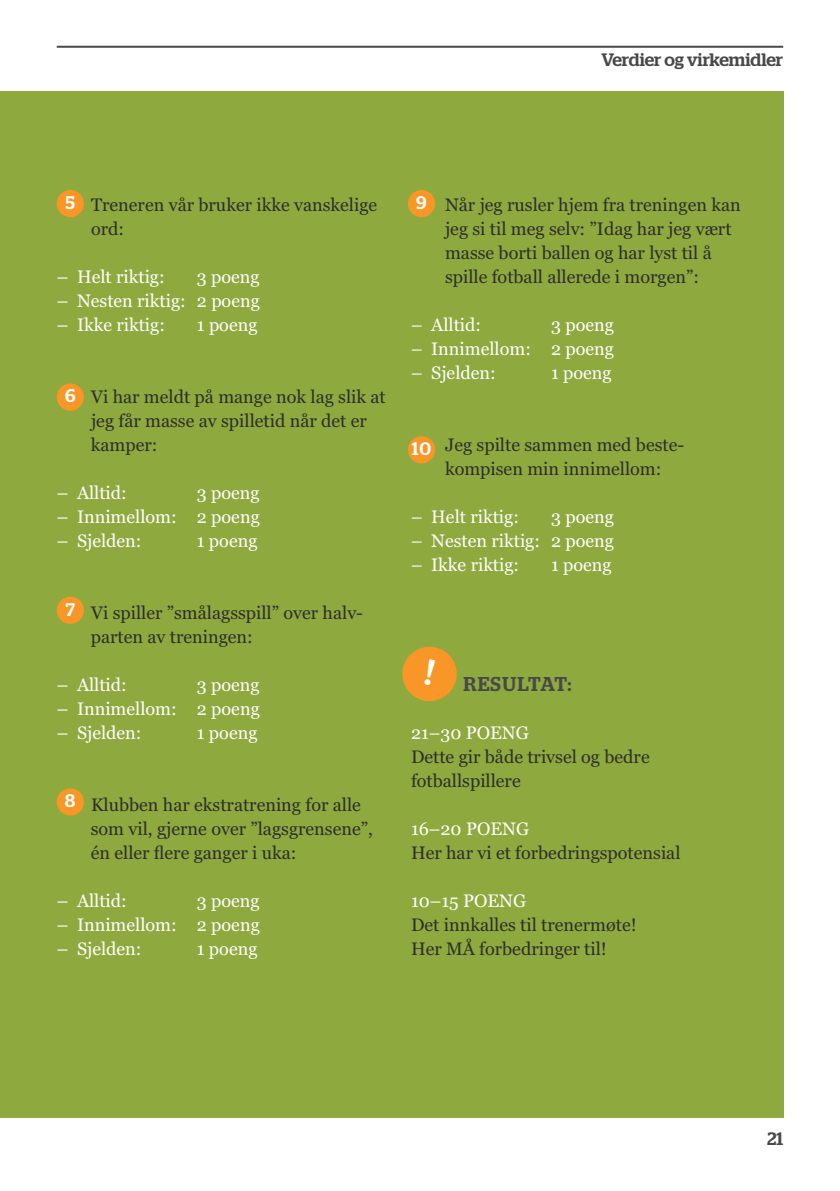
<style>
.page{position:relative;width:840px;height:1191px;background:#fff}
.page>*{position:absolute;margin:0;border:0;box-sizing:border-box;transform-origin:0 0}
.t1{font:500 20px "Stag";letter-spacing:.05em;color:#484848}
.t2{font:500 18.2px "Stag";color:#fff}
.t3{font:18px/24px "Georgia";color:#2f2e2d}
.t4{font:18px "Georgia";color:#fff}
.t5{font:500 18px "Stag";color:#484848}
</style>
<div class="page">
<hr style="left:57px;top:46px;width:725px;height:2px;background:#484848">
<div style="left:0;top:91px;width:782px;height:1026px;background:#8ea93d"></div>
<div style="left:57px;top:190px;width:27px;height:27px;background:#f89728;border-radius:50%"></div>
<div style="left:408px;top:190px;width:27px;height:27px;background:#f89728;border-radius:50%"></div>
<div style="left:57px;top:383px;width:27px;height:28px;background:#f89728;border-radius:50%"></div>
<div style="left:408px;top:436px;width:27px;height:27px;background:#f89728;border-radius:50%"></div>
<div style="left:57px;top:596px;width:27px;height:28px;background:#f89728;border-radius:50%"></div>
<div style="left:57px;top:788px;width:27px;height:27px;background:#f89728;border-radius:50%"></div>
<svg style="left:402px;top:646px;width:55px;height:55px"></svg>
<p class="t5" style="left:601px;top:49px;width:183px">Verdier og virkemidler</p>
<p class="t2" style="left:66px;top:192px;width:11px">5</p>
<p class="t2" style="left:416px;top:192px;width:12px">9</p>
<p class="t3" style="left:445px;top:192px;width:297px">Når jeg rusler hjem fra treningen kan jeg si til meg selv: ”Idag har jeg vært masse borti ballen og har lyst til å spille fotball allerede i morgen”:</p>
<p class="t4" style="left:411px;top:314px;width:72px">– Alltid:</p>
<p class="t4" style="left:551px;top:314px;width:64px">3 poeng</p>
<p class="t4" style="left:411px;top:338px;width:204px">– Innimellom: 2 poeng</p>
<p class="t4" style="left:411px;top:362px;width:86px">– Sjelden:</p>
<p class="t4" style="left:551px;top:362px;width:62px">1 poeng</p>
<p class="t3" style="left:91px;top:192px;width:287px">Treneren vår bruker ikke vanskelige ord:</p>
<p class="t4" style="left:57px;top:266px;width:109px">– Helt riktig:</p>
<p class="t4" style="left:197px;top:266px;width:64px">3 poeng</p>
<p class="t4" style="left:57px;top:290px;width:204px">– Nesten riktig: 2 poeng</p>
<p class="t4" style="left:57px;top:314px;width:110px">– Ikke riktig:</p>
<p class="t4" style="left:197px;top:314px;width:62px">1 poeng</p>
<p class="t3" style="left:91px;top:384px;width:296px">Vi har meldt på mange nok lag slik at jeg får masse av spilletid når det er kamper:</p>
<p class="t4" style="left:57px;top:482px;width:72px">– Alltid:</p>
<p class="t4" style="left:197px;top:482px;width:64px">3 poeng</p>
<p class="t4" style="left:57px;top:506px;width:204px">– Innimellom: 2 poeng</p>
<p class="t4" style="left:57px;top:530px;width:86px">– Sjelden:</p>
<p class="t4" style="left:197px;top:530px;width:62px">1 poeng</p>
<p class="t2" style="left:65px;top:385px;width:12px">6</p>
<p class="t2" style="left:66px;top:598px;width:11px">7</p>
<p class="t3" style="left:91px;top:600px;width:273px">Vi spiller ”smålagsspill” over halv&shy;parten av treningen:</p>
<p class="t4" style="left:57px;top:674px;width:72px">– Alltid:</p>
<p class="t4" style="left:197px;top:674px;width:64px">3 poeng</p>
<p class="t4" style="left:57px;top:698px;width:204px">– Innimellom: 2 poeng</p>
<p class="t4" style="left:57px;top:722px;width:86px">– Sjelden:</p>
<p class="t4" style="left:197px;top:722px;width:62px">1 poeng</p>
<p class="t2" style="left:65px;top:790px;width:12px">8</p>
<p class="t3" style="left:91px;top:792px;width:283px">Klubben har ekstratrening for alle som vil, gjerne over ”lagsgrensene”, én eller flere ganger i uka:</p>
<p class="t4" style="left:57px;top:890px;width:72px">– Alltid:</p>
<p class="t4" style="left:197px;top:890px;width:64px">3 poeng</p>
<p class="t4" style="left:57px;top:914px;width:204px">– Innimellom: 2 poeng</p>
<p class="t4" style="left:57px;top:938px;width:86px">– Sjelden:</p>
<p class="t4" style="left:197px;top:938px;width:62px">1 poeng</p>
<p class="t3" style="left:445px;top:432px;width:240px">Jeg spilte sammen med beste&shy;kompisen min innimellom:</p>
<p class="t4" style="left:411px;top:506px;width:109px">– Helt riktig:</p>
<p class="t4" style="left:551px;top:506px;width:64px">3 poeng</p>
<p class="t4" style="left:411px;top:530px;width:204px">– Nesten riktig: 2 poeng</p>
<p class="t4" style="left:411px;top:554px;width:110px">– Ikke riktig:</p>
<p class="t4" style="left:551px;top:554px;width:62px">1 poeng</p>
<p class="t2" style="left:411px;top:438px;width:21px">10</p>
<p class="t1" style="left:463px;top:672px;width:109px">RESULTAT:</p>
<p class="t4" style="left:411px;top:722px;width:119px">21–30 POENG</p>
<p class="t3" style="left:411px;top:744px;width:240px">Dette gir både trivsel og bedre fotballspillere</p>
<p class="t4" style="left:411px;top:818px;width:119px">16–20 POENG</p>
<p class="t3" style="left:411px;top:840px;width:271px">Her har vi et forbedringspotensial</p>
<p class="t4" style="left:411px;top:890px;width:116px">10–15 POENG</p>
<p class="t3" style="left:411px;top:912px;width:227px">Det innkalles til trenermøte!<br>Her MÅ forbedringer til!</p>
<p class="t5" style="left:766px;top:1127px;width:18px">21</p>
</div>
